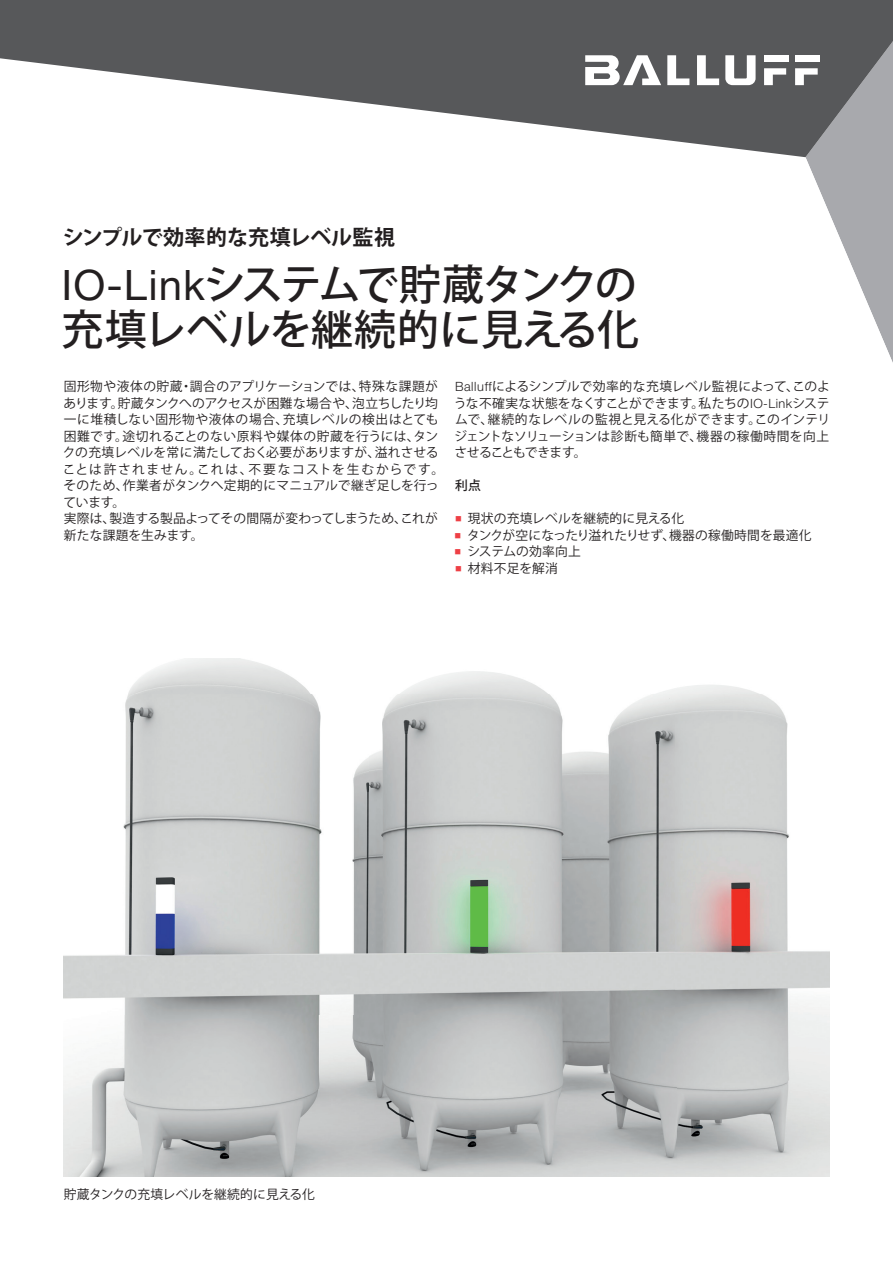
<style>
.page{position:relative;width:893px;height:1263px;background:#fff}
.page>*{position:absolute;margin:0;border:0;box-sizing:border-box;transform-origin:0 0}
.t1{font:500 42px/45px "Koz Go Pro";letter-spacing:-.035em;color:#231f20}
.t2{font:700 21px "Koz Go Pro";letter-spacing:.005em;color:#231f20}
.t3{font:12.75px/16.5px "Koz Go Pro";letter-spacing:.02em;color:#231f20}
.t4{font:12.75px "Koz Go Pro";color:#231f20}
.t5{font:500 12.75px "Koz Go Pro";color:#231f20}
.s1{font-family:"Helvetica Neue LT Pro";font-weight:400}
.s2{font-family:"Helvetica Neue LT Pro";font-weight:300}
.s3{color:#ee3f45}
</style>
<div class="page">
<svg style="left:0;top:0;width:893px;height:156px;fill:#57585a"></svg>
<svg style="left:585px;top:55px;width:76px;height:30px"></svg>
<svg style="left:667px;top:55px;width:22px;height:30px"></svg>
<svg style="left:697px;top:55px;width:22px;height:30px"></svg>
<svg style="left:725px;top:55px;width:31px;height:30px"></svg>
<svg style="left:764px;top:68px;width:22px;height:17px"></svg>
<div style="left:764px;top:55px;width:24px;height:7px;background:#fff"></div>
<svg style="left:795px;top:41px;width:98px;height:322px"></svg>
<div style="left:795px;top:55px;width:24px;height:7px;background:#fff"></div>
<img style="left:64px;top:659px;width:765px;height:518px">
<h2 class="t2" style="left:63px;top:224px;width:334px">シンプルで効率的な充填レベル監視</h2>
<h1 class="t1" style="left:62px;top:264px;width:579px"><span class="s1">IO-Link</span>システムで貯蔵タンクの充填レベルを継続的に見える化</h1>
<p class="t3" style="left:63px;top:379px;width:383px">固形物や液体の貯蔵・調合のアプリケーションでは、特殊な課題があります。貯蔵タンクへのアクセスが困難な場合や、泡立ちしたり均一に堆積しない固形物や液体の場合、充填レベルの検出はとても困難です。途切れることのない原料や媒体の貯蔵を行うには、タンクの充填レベルを常に満たしておく必要がありますが、溢れさせることは許されません。これは、不要なコストを生むからです。そのため、作業者がタンクへ定期的にマニュアルで継ぎ足しを行っています。<br>実際は、製造する製品よってその間隔が変わってしまうため、これが新たな課題を生みます。</p>
<p class="t3" style="left:454px;top:379px;width:378px;text-align:justify"><span class="s2">Balluff</span>によるシンプルで効率的な充填レベル監視によって、このような不確実な状態をなくすことができます。私たちの<span class="s2">IO-Link</span>システムで、継続的なレベルの監視と見える化ができます。このインテリジェントなソリューションは診断も簡単で、機器の稼働時間を向上させることもできます。</p>
<p class="t5" style="left:455px;top:477px;width:27px">利点</p>
<p class="t3" style="left:455px;top:511px;width:231px"><span class="s3">■</span> 現状の充填レベルを継続的に見える化</p>
<p class="t3" style="left:454px;top:527px;width:359px"><span class="s3">■</span> タンクが空になったり溢れたりせず、機器の稼働時間を最適化</p>
<p class="t3" style="left:455px;top:544px;width:128px"><span class="s3">■</span> システムの効率向上</p>
<p class="t3" style="left:455px;top:560px;width:105px"><span class="s3">■</span> 材料不足を解消</p>
<p class="t4" style="left:64px;top:1186px;width:253px">貯蔵タンクの充填レベルを継続的に見える化</p>
</div>
